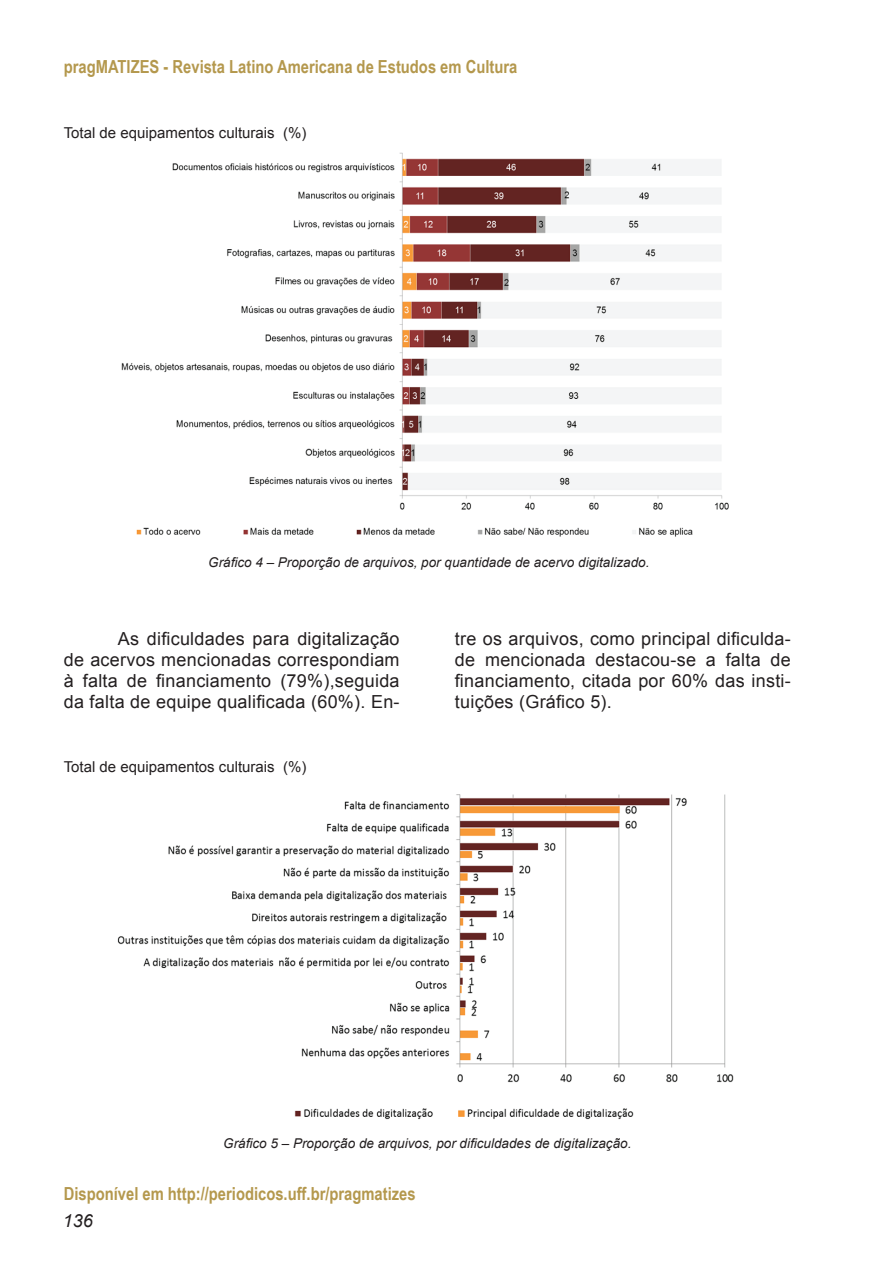
<style>
.page{position:relative;width:893px;height:1263px;background:#fff}
.page>*{position:absolute;margin:0;border:0;box-sizing:border-box;transform-origin:0 0}
.t1{font:18px/21px "Arial";letter-spacing:.015em;color:#231f20;text-align:justify}
.t2{font:700 18px "Arial Narrow";color:#b4984d}
.t3{font:italic 18px "Arial";color:#231f20}
.t4{font:15px "Arial";color:#231f20}
.t5{font:italic 13.5px "Arial";color:#231f20}
</style>
<div class="page">
<img style="left:121px;top:152px;width:608px;height:385px">
<img style="left:117px;top:794px;width:617px;height:326px">
<p class="t2" style="left:64px;top:53px;width:455px">pragMATIZES - Revista Latino Americana de Estudos em Cultura</p>
<p class="t4" style="left:64px;top:123px;width:244px">Total de equipamentos culturais (%)</p>
<p class="t5" style="left:208px;top:553px;width:443px">Gráfico 4 – Proporção de arquivos, por quantidade de acervo digitalizado.</p>
<p class="t1" style="left:64px;top:628px;width:337px;text-indent:54px">As dificuldades para digitalização de acervos mencionadas correspondiam à falta de financiamento (79%),seguida da falta de equipe qualificada (60%). En-</p>
<p class="t1" style="left:455px;top:628px;width:337px">tre os arquivos, como principal dificulda&shy;de mencionada destacou-se a falta de financiamento, citada por 60% das insti&shy;tuições (Gráfico 5).</p>
<p class="t4" style="left:64px;top:757px;width:244px">Total de equipamentos culturais (%)</p>
<p class="t5" style="left:223px;top:1135px;width:410px">Gráfico 5 – Proporção de arquivos, por dificuldades de digitalização.</p>
<p class="t2" style="left:64px;top:1179px;width:353px">Disponível em http://periodicos.uff.br/pragmatizes</p>
<p class="t3" style="left:63px;top:1209px;width:32px">136</p>
</div>
